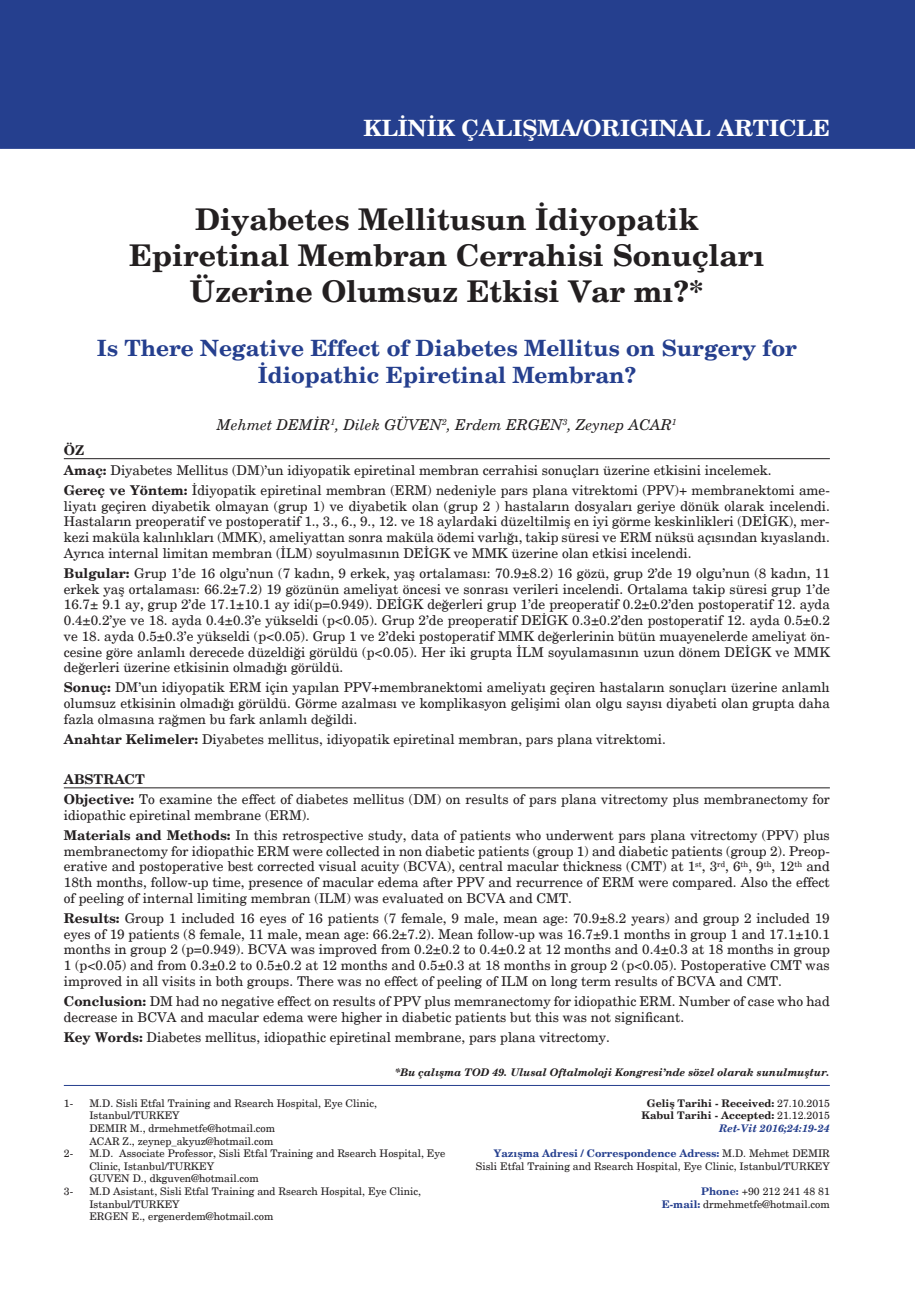
<style>
.page{position:relative;width:915px;height:1306px;background:#fff}
.page>*{position:absolute;margin:0;border:0;box-sizing:border-box;transform-origin:0 0}
.t1{font:700 30px/36px "New Century Schlbk";color:#231f20;text-align:center}
.t2{font:700 22.5px/27px "New Century Schlbk";color:#253f8e;text-align:center}
.t3{font:700 22.5px "New Century Schlbk";color:#fff}
.t4{font:italic 15px "New Century Schlbk";color:#231f20}
.t5{font:13.5px/15.8px "New Century Schlbk";color:#231f20;text-align:justify}
.t6{font:10.5px/12.6px "New Century Schlbk";color:#231f20}
.t7{font:700 10.5px/12.6px "New Century Schlbk";color:#231f20;text-align:right}
.t8{font:italic 700 10.5px "New Century Schlbk";color:#231f20}
.s1{font-weight:700}
.s2{font-weight:400}
.s3{font-style:italic;color:#253f8e}
.s4{font-weight:700;color:#253f8e}
</style>
<div class="page">
<div style="left:1px;top:1px;width:912px;height:147px;background:#253f8e"></div>
<div style="left:0;top:0;width:914px;height:149px;border:2px solid #253f8e"></div>
<hr style="left:64px;top:458px;width:765px;height:1px;background:#231f20">
<hr style="left:64px;top:787px;width:765px;height:1px;background:#231f20">
<hr style="left:64px;top:1085px;width:765px;height:1px;background:#253f8e">
<h2 class="t3" style="left:363px;top:114px;width:468px">KLİNİK ÇALIŞMA/ORIGINAL ARTICLE</h2>
<h1 class="t1" style="left:129px;top:202px;width:636px">Diyabetes Mellitusun İdiyopatik<br>Epiretinal Membran Cerrahisi Sonuçları<br>Üzerine Olumsuz Etkisi Var mı?*</h1>
<h2 class="t2" style="left:97px;top:335px;width:701px">Is There Negative Effect of Diabetes Mellitus on Surgery for<br>İdiopathic Epiretinal Membran?</h2>
<p class="t4" style="left:217px;top:415px;width:461px">Mehmet DEMİR<sup>1</sup>, Dilek GÜVEN<sup>2</sup>, Erdem ERGEN<sup>3</sup>, Zeynep ACAR<sup>1</sup></p>
<p class="t5" style="left:64px;top:440px;width:767px;line-height:20px;text-align:left"><span class="s1">ÖZ<br>Amaç:</span> Diyabetes Mellitus (DM)’un idiyopatik epiretinal membran cerrahisi sonuçları üzerine etkisini incelemek.<br><span class="s1">Gereç ve Yöntem:</span> İdiyopatik epiretinal membran (ERM) nedeniyle pars plana vitrektomi (PPV)+ membranektomi ame-</p>
<p class="t5" style="left:64px;top:498px;width:767px">liyatı geçiren diyabetik olmayan (grup 1) ve diyabetik olan (grup 2 ) hastaların dosyaları geriye dönük olarak incelendi.<br>Hastaların preoperatif ve postoperatif 1., 3., 6., 9., 12. ve 18 aylardaki düzeltilmiş en iyi görme keskinlikleri (DEİGK), mer&shy;kezi maküla kalınlıkları (MMK), ameliyattan sonra maküla ödemi varlığı, takip süresi ve ERM nüksü açısından kıyaslandı.<br>Ayrıca internal limitan membran (İLM) soyulmasının DEİGK ve MMK üzerine olan etkisi incelendi.</p>
<p class="t5" style="left:64px;top:565px;width:767px"><span class="s1">Bulgular:</span> Grup 1’de 16 olgu’nun (7 kadın, 9 erkek, yaş ortalaması: 70.9±8.2) 16 gözü, grup 2’de 19 olgu’nun (8 kadın, 11 erkek yaş ortalaması: 66.2±7.2) 19 gözünün ameliyat öncesi ve sonrası verileri incelendi. Ortalama takip süresi grup 1’de 16.7± 9.1 ay, grup 2’de 17.1±10.1 ay idi(p=0.949). DEİGK değerleri grup 1’de preoperatif 0.2±0.2’den postoperatif 12. ayda 0.4±0.2’ye ve 18. ayda 0.4±0.3’e yükseldi (p&lt;0.05). Grup 2’de preoperatif DEİGK 0.3±0.2’den postoperatif 12. ayda 0.5±0.2 ve 18. ayda 0.5±0.3’e yükseldi (p&lt;0.05). Grup 1 ve 2’deki postoperatif MMK değerlerinin bütün muayenelerde ameliyat ön&shy;cesine göre anlamlı derecede düzeldiği görüldü (p&lt;0.05). Her iki grupta İLM soyulamasının uzun dönem DEİGK ve MMK değerleri üzerine etkisinin olmadığı görüldü.</p>
<p class="t5" style="left:64px;top:680px;width:767px"><span class="s1">Sonuç:</span> DM’un idiyopatik ERM için yapılan PPV+membranektomi ameliyatı geçiren hastaların sonuçları üzerine anlamlı olumsuz etkisinin olmadığı görüldü. Görme azalması ve komplikasyon gelişimi olan olgu sayısı diyabeti olan grupta daha fazla olmasına rağmen bu fark anlamlı değildi.</p>
<p class="t5" style="left:64px;top:731px;width:603px"><span class="s1">Anahtar Kelimeler:</span> Diyabetes mellitus, idiyopatik epiretinal membran, pars plana vitrektomi.</p>
<p class="t5" style="left:64px;top:769px;width:767px;line-height:20px"><span class="s1">ABSTRACT<br>Objective:</span> To examine the effect of diabetes mellitus (DM) on results of pars plana vitrectomy plus membranectomy for</p>
<p class="t5" style="left:64px;top:805px;width:767px;line-height:20px">idiopathic epiretinal membrane (ERM).<br><span class="s1">Materials and Methods:</span> In this retrospective study, data of patients who underwent pars plana vitrectomy (PPV) plus</p>
<p class="t5" style="left:64px;top:843px;width:767px">membranectomy for idiopathic ERM were collected in non diabetic patients (group 1) and diabetic patients (group 2). Preop&shy;erative and postoperative best corrected visual acuity (BCVA), central macular thickness (CMT) at 1<sup>st</sup>, 3<sup>rd</sup>, 6<sup>th</sup>, 9<sup>th</sup>, 12<sup>th</sup> and 18th months, follow-up time, presence of macular edema after PPV and recurrence of ERM were compared. Also the effect of peeling of internal limiting membran (ILM) was evaluated on BCVA and CMT.</p>
<p class="t5" style="left:64px;top:910px;width:767px"><span class="s1">Results:</span> Group 1 included 16 eyes of 16 patients (7 female, 9 male, mean age: 70.9±8.2 years) and group 2 included 19 eyes of 19 patients (8 female, 11 male, mean age: 66.2±7.2). Mean follow-up was 16.7±9.1 months in group 1 and 17.1±10.1 months in group 2 (p=0.949). BCVA was improved from 0.2±0.2 to 0.4±0.2 at 12 months and 0.4±0.3 at 18 months in group 1 (p&lt;0.05) and from 0.3±0.2 to 0.5±0.2 at 12 months and 0.5±0.3 at 18 months in group 2 (p&lt;0.05). Postoperative CMT was improved in all visits in both groups. There was no effect of peeling of ILM on long term results of BCVA and CMT.</p>
<p class="t5" style="left:64px;top:993px;width:767px"><span class="s1">Conclusion:</span> DM had no negative effect on results of PPV plus memranectomy for idiopathic ERM. Number of case who had decrease in BCVA and macular edema were higher in diabetic patients but this was not significant.</p>
<p class="t5" style="left:64px;top:1029px;width:547px"><span class="s1">Key Words:</span> Diabetes mellitus, idiopathic epiretinal membrane, pars plana vitrectomy.</p>
<p class="t8" style="left:395px;top:1065px;width:436px">*Bu çalışma TOD 49. Ulusal Oftalmoloji Kongresi’nde sözel olarak sunulmuştur.</p>
<p class="t6" style="left:64px;top:1096px;width:11px">1-</p>
<p class="t6" style="left:89px;top:1096px;width:289px">M.D. Sisli Etfal Training and Rsearch Hospital, Eye Clinic, Istanbul/TURKEY<br>DEMIR M., drmehmetfe@hotmail.com<br>ACAR Z., zeynep_akyuz@hotmail.com</p>
<p class="t6" style="left:64px;top:1147px;width:11px">2-</p>
<p class="t6" style="left:89px;top:1147px;width:357px">M.D. Associate Professor, Sisli Etfal Training and Rsearch Hospital, Eye<br>Clinic, Istanbul/TURKEY<br>GUVEN D., dkguven@hotmail.com</p>
<p class="t6" style="left:64px;top:1185px;width:11px">3-</p>
<p class="t6" style="left:89px;top:1185px;width:333px">M.D Asistant, Sisli Etfal Training and Rsearch Hospital, Eye Clinic,<br>Istanbul/TURKEY<br>ERGEN E., ergenerdem@hotmail.com</p>
<p class="t7" style="left:641px;top:1097px;width:190px">Geliş Tarihi - Received: <span class="s2">27.10.2015<br></span>Kabul Tarihi - Accepted: <span class="s2">21.12.2015<br></span><span class="s3">Ret-Vit 2016;24:19-24</span></p>
<p class="t6" style="left:475px;top:1147px;width:355px;text-align:right"><span class="s4">Yazışma Adresi / Correspondence Adress:</span> M.D. Mehmet DEMIR<br>Sisli Etfal Training and Rsearch Hospital, Eye Clinic, Istanbul/TURKEY</p>
<p class="t6" style="left:661px;top:1185px;width:169px;text-align:right"><span class="s4">Phone:</span> +90 212 241 48 81<br><span class="s4">E-mail:</span> drmehmetfe@hotmail.com</p>
</div>
